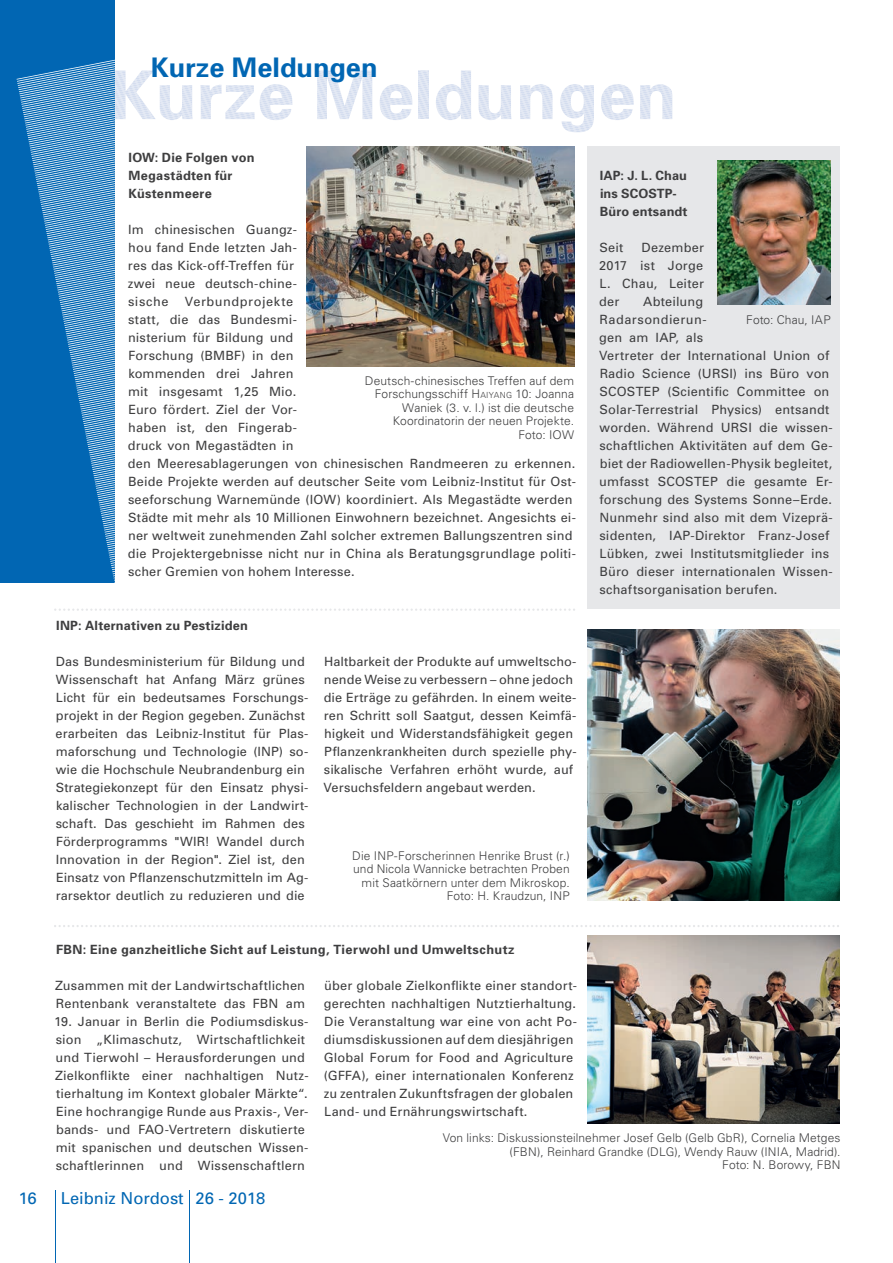
<style>
.page{position:relative;width:893px;height:1263px;background:#fff}
.page>*{position:absolute;margin:0;border:0;box-sizing:border-box;transform-origin:0 0}
.t1{font:700 67.5px "Univers";color:#d4ddef}
.t2{font:700 27px "Univers";color:#0166b3}
.t3{font:16.5px "Univers";color:#0166b3}
.t4{font:12.75px/18px "Univers";letter-spacing:.01em;color:#3e3e3f}
.t5{font:700 12.75px/18px "Univers";letter-spacing:.02em;color:#3e3e3f}
.t6{font:300 12px/13.5px "Univers";letter-spacing:.01em;color:#3e3e3f;text-align:right}
.s1{font-size:8.4px}
</style>
<div class="page">
<svg style="left:0;top:0;width:115px;height:583px;background:#237abd"></svg>
<div style="left:588px;top:147px;width:252px;height:462px;background:#e6e7e9"></div>
<hr style="left:55px;top:1191px;width:1px;height:72px;background:#0166b3">
<hr style="left:189px;top:1191px;width:1px;height:72px;background:#0166b3">
<svg style="left:54px;top:608px;width:521px;height:3px"></svg>
<img style="left:588px;top:629px;width:252px;height:271px">
<svg style="left:54px;top:925px;width:785px;height:2px"></svg>
<img style="left:717px;top:160px;width:114px;height:145px">
<img style="left:306px;top:147px;width:268px;height:219px">
<img style="left:588px;top:935px;width:252px;height:188px">
<h2 class="t2" style="left:151px;top:58px;width:228px">Kurze Meldungen</h2>
<h1 class="t1" style="left:111px;top:70px;width:568px">Kurz e Meldungen</h1>
<p class="t5" style="left:129px;top:150px;width:127px">IOW: Die Folgen von<br>Megastädten für<br>Küstenmeere</p>
<p class="t4" style="left:128px;top:222px;width:171px">Im chinesischen Guangz&shy;hou fand Ende letzten Jah&shy;res das Kick-off-Treffen für zwei neue deutsch-chine&shy;sische</p>
<p class="t4" style="left:128px;top:294px;width:450px;text-indent:57px">Verbundprojekte<br>statt, die das Bundesmi-<br>nisterium für Bildung und<br>Forschung (BMBF) in den<br>kommenden drei Jahren<br>mit insgesamt 1,25 Mio.<br>Euro fördert. Ziel der Vor-<br>haben ist, den Fingerab-<br>druck von Megastädten in<br>den Meeresablagerungen von chinesischen Randmeeren zu erkennen.<br>Beide Projekte werden auf deutscher Seite vom Leibniz-Institut für Ost&shy;seeforschung Warnemünde (IOW) koordiniert. Als Megastädte werden Städte mit mehr als 10 Millionen Einwohnern bezeichnet. Angesichts ei&shy;ner weltweit zunehmenden Zahl solcher extremen Ballungszentren sind die Projektergebnisse nicht nur in China als Beratungsgrundlage politi&shy;scher Gremien von hohem Interesse.</p>
<p class="t6" style="left:365px;top:375px;width:211px">Deutsch-chinesisches Treffen auf dem<br>Forschungsschiff H<span class="s1">AIYANG</span> 10: Joanna<br>Waniek (3. v. l.) ist die deutsche<br>Koordinatorin der neuen Projekte.<br>Foto: IOW</p>
<p class="t5" style="left:56px;top:618px;width:193px">INP: Alternativen zu Pestiziden</p>
<p class="t4" style="left:56px;top:654px;width:254px">Das Bundesministerium für Bildung und Wissenschaft hat Anfang März grünes Licht für ein bedeutsames Forschungs&shy;projekt in der Region gegeben. Zunächst erarbeiten das Leibniz-Institut für Plas&shy;maforschung und Technologie (INP) so&shy;wie die Hochschule Neubrandenburg ein Strategiekonzept für den Einsatz physi&shy;kalischer Technologien in der Landwirt&shy;schaft. Das geschieht im Rahmen des Förderprogramms "WIR! Wandel durch Innovation in der Region". Ziel ist, den Einsatz von Pflanzenschutzmitteln im Ag&shy;rarsektor deutlich zu reduzieren und die</p>
<p class="t4" style="left:324px;top:654px;width:255px">Haltbarkeit der Produkte auf umweltscho&shy;nende Weise zu verbessern – ohne jedoch die Erträge zu gefährden. In einem weite&shy;ren Schritt soll Saatgut, dessen Keimfä&shy;higkeit und Widerstandsfähigkeit gegen Pflanzenkrankheiten durch spezielle phy&shy;sikalische Verfahren erhöht wurde, auf Versuchsfeldern angebaut werden.</p>
<p class="t6" style="left:352px;top:850px;width:219px">Die INP-Forscherinnen Henrike Brust (r.) und Nicola Wannicke betrachten Proben mit Saatkörnern unter dem Mikroskop.<br>Foto: H. Kraudzun, INP</p>
<p class="t5" style="left:600px;top:168px;width:89px">IAP: J. L. Chau ins SCOSTP-<br>Büro entsandt</p>
<p class="t4" style="left:599px;top:240px;width:26px">Seit</p>
<p class="t4" style="left:599px;top:240px;width:106px;text-align:justify;text-indent:42px">Dezember 2017 ist Jorge L. Chau, Leiter der</p>
<p class="t4" style="left:599px;top:294px;width:235px;text-indent:44px">Abteilung<br>Radarsondierun-<br>gen am IAP, als<br>Vertreter der International Union of<br>Radio Science (URSI) ins Büro von<br>SCOSTEP (Scientific Committee on<br>Solar-Terrestrial Physics) entsandt worden. Während URSI die wissen&shy;schaftlichen Aktivitäten auf dem Ge&shy;biet der Radiowellen-Physik begleitet, umfasst SCOSTEP die gesamte Er&shy;forschung des Systems Sonne–Erde.<br>Nunmehr sind also mit dem Vizeprä&shy;sidenten, IAP-Direktor Franz-Josef<br>Lübken, zwei Institutsmitglieder ins<br>Büro dieser internationalen Wissen&shy;schaftsorganisation berufen.</p>
<p class="t6" style="left:746px;top:314px;width:86px">Foto: Chau, IAP</p>
<p class="t5" style="left:56px;top:942px;width:460px">FBN: Eine ganzheitliche Sicht auf Leistung, Tierwohl und Umweltschutz</p>
<p class="t4" style="left:55px;top:978px;width:251px">Zusammen mit der Landwirtschaftlichen<br>Rentenbank veranstaltete das FBN am</p>
<p class="t4" style="left:54px;top:1014px;width:256px">19. Januar in Berlin die Podiumsdiskus&shy;sion „Klimaschutz, Wirtschaftlichkeit und Tierwohl – Herausforderungen und Zielkonflikte einer nachhaltigen Nutz&shy;tierhaltung im Kontext globaler Märkte“.<br>Eine hochrangige Runde aus Praxis-, Ver&shy;bands- und FAO-Vertretern diskutierte mit spanischen und deutschen Wissen&shy;schaftlerinnen und Wissenschaftlern</p>
<p class="t4" style="left:324px;top:978px;width:255px">über globale Zielkonflikte einer standort&shy;gerechten nachhaltigen Nutztierhaltung.<br>Die Veranstaltung war eine von acht Po&shy;diumsdiskussionen auf dem diesjährigen Global Forum for Food and Agriculture (GFFA), einer internationalen Konferenz zu zentralen Zukunftsfragen der globalen Land- und Ernährungswirtschaft.</p>
<p class="t6" style="left:443px;top:1132px;width:399px">Von links: Diskussionsteilnehmer Josef Gelb (Gelb GbR), Cornelia Metges (FBN), Reinhard Grandke (DLG), Wendy Rauw (INIA, Madrid).<br>Foto: N. Borowy, FBN</p>
<p class="t3" style="left:18px;top:1192px;width:20px">16</p>
<p class="t3" style="left:61px;top:1192px;width:206px">Leibniz Nordost 26 - 2018</p>
</div>
